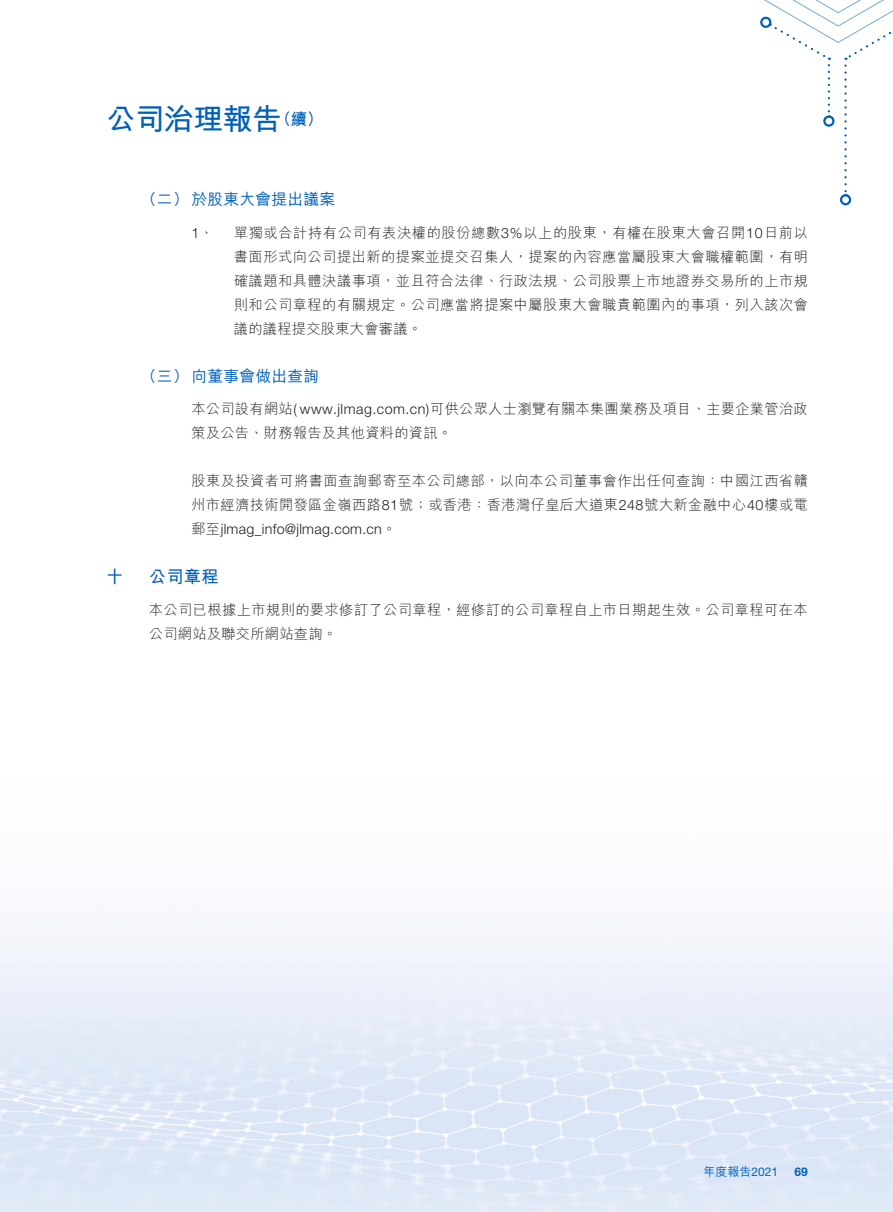
<style>
.page{position:relative;width:893px;height:1212px;background:#fff}
.page>*{position:absolute;margin:0;border:0;box-sizing:border-box;transform-origin:0 0}
.t1{font:700 30px "M Hei HK";letter-spacing:-.025em;color:#005fb9}
.t2{font:700 17.25px "M Hei HK";color:#005fb9}
.t3{font:500 15.75px "M Hei HK";letter-spacing:.02em;color:#005fb9}
.t4{font:300 14.25px/24px "M Hei HK";letter-spacing:.03em;color:#231f20}
.t5{font:300 14.25px "Helvetica Neue LT Std";letter-spacing:.02em;color:#231f20}
.t6{font:500 12px "M Hei HK";color:#005fb9}
.t7{font:700 12px "Helvetica Neue LT Std";color:#005fb9}
.s1{font-family:"M Hei HK"}
.s2{font-family:"Helvetica Neue LT Std"}
.s3{font-family:"Helvetica Neue LT Std";font-weight:400}
</style>
<div class="page">
<img style="left:0;top:18px;width:893px;height:1194px">
<div style="left:760px;top:17px;width:11px;height:11px;border:2px solid #005fb9;border-radius:50%"></div>
<div style="left:840px;top:194px;width:11px;height:11px;border:2px solid #005fb9;border-radius:50%"></div>
<svg style="left:762px;top:0;width:131px;height:196px"></svg>
<h1 class="t1" style="left:106px;top:97px;width:219px">公司治理報告<sup>（續）</sup></h1>
<p class="t3" style="left:141px;top:188px;width:196px">（二）於股東大會提出議案</p>
<p class="t5" style="left:191px;top:224px;width:24px">1<span class="s1">、</span></p>
<p class="t4" style="left:234px;top:220px;width:576px;text-align:justify">單獨或合計持有公司有表決權的股份總數<span class="s2">3%</span>以上的股東，有權在股東大會召開<span class="s2">10</span>日前以書面形式向公司提出新的提案並提交召集人，提案的內容應當屬股東大會職權範圍，有明確議題和具體決議事項，並且符合法律、行政法規、公司股票上市地證券交易所的上市規則和公司章程的有關規定。公司應當將提案中屬股東大會職責範圍內的事項，列入該次會議的議程提交股東大會審議。</p>
<p class="t3" style="left:141px;top:365px;width:180px">（三）向董事會做出查詢</p>
<p class="t4" style="left:191px;top:397px;width:618px">本公司設有網站<span class="s2">( www.jlmag.com.cn)</span>可供公眾人士瀏覽有關本集團業務及項目、主要企業管治政策及公告、財務報告及其他資料的資訊。</p>
<p class="t4" style="left:191px;top:469px;width:618px">股東及投資者可將書面查詢郵寄至本公司總部，以向本公司董事會作出任何查詢：中國江西省贛州市經濟技術開發區金嶺西路<span class="s2">81</span>號；或香港：香港灣仔皇后大道東<span class="s2">248</span>號大新金融中心<span class="s2">40</span>樓或電</p>
<p class="t5" style="left:191px;top:521px;width:207px"><span class="s1">郵至</span>jlmag_info@jlmag.com.cn<span class="s1">。</span></p>
<p class="t2" style="left:106px;top:564px;width:19px">十</p>
<p class="t2" style="left:149px;top:564px;width:71px">公司章程</p>
<p class="t4" style="left:149px;top:597px;width:660px">本公司已根據上市規則的要求修訂了公司章程，經修訂的公司章程自上市日期起生效。公司章程可在本公司網站及聯交所網站查詢。</p>
<p class="t6" style="left:703px;top:1163px;width:76px">年度報告<span class="s3">2021</span></p>
<p class="t7" style="left:795px;top:1164px;width:15px">69</p>
</div>
